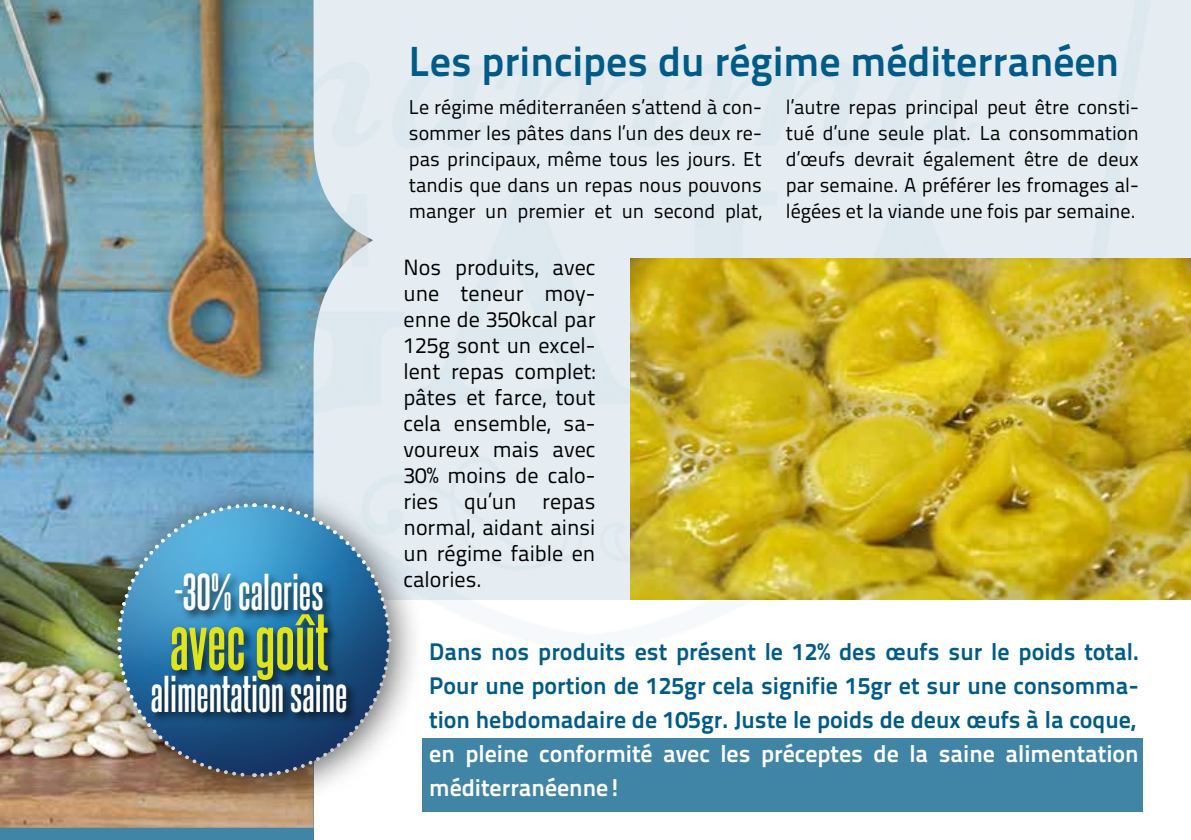
<style>
.page{position:relative;width:1191px;height:840px;background:#fff}
.page>*{position:absolute;margin:0;border:0;box-sizing:border-box;transform-origin:0 0}
.t1{font:700 68px "Steelfish Rg";color:#e2e41a}
.t2{font:700 44px "Steelfish Rg";color:#fff}
.t3{font:700 42px "Titillium Text 22 L";color:#005b89}
.t4{font:700 24px/34px "Titillium Text 22 L";color:#005b89;text-align:justify}
.t5{font:700 24px/34px "Titillium Text 22 L";color:#fff}
.t6{font:22px/26px "Titillium Text 22 L";color:#000;text-align:justify}
.t7{font:20px/26px "Titillium Text 22 L";color:#000;text-align:justify}
</style>
<div class="page">
<svg style="left:0;top:827px;width:313px;height:12px;background:#4785a3"></svg>
<div style="left:422px;top:737px;width:720px;height:74px;background:#4084a6"></div>
<div style="left:373px;top:0;width:788px;height:600px;background:#e5edf2"></div>
<img style="left:0;top:0;width:373px;height:827px">
<img style="left:630px;top:258px;width:561px;height:341px">
<div style="left:93px;top:478px;width:331px;height:331px;background:#000;opacity:.6"></div>
<div style="left:114px;top:499px;width:278px;height:184px;background:#fff;opacity:.3"></div>
<div style="left:114px;top:529px;width:278px;height:248px;background:#000;opacity:.2"></div>
<div style="left:149px;top:570px;width:209px;height:153px;background:#000;opacity:.7"></div>
<h2 class="t2" style="left:175px;top:564px;width:150px">-30% calories</h2>
<h1 class="t1" style="left:170px;top:600px;width:160px">avec goût</h1>
<h2 class="t2" style="left:151px;top:666px;width:198px">alimentation saine</h2>
<h3 class="t3" style="left:409px;top:28px;width:712px">Les principes du régime méditerranéen</h3>
<p class="t7" style="left:409px;top:93px;width:354px">Le régime méditerranéen s’attend à con&shy;sommer les pâtes dans l’un des deux re&shy;pas principaux, même tous les jours. Et tandis que dans un repas nous pouvons manger un premier et un second plat,</p>
<p class="t7" style="left:786px;top:93px;width:354px">l’autre repas principal peut être consti&shy;tué d’une seule plat. La consommation d’œufs devrait également être de deux par semaine. A préférer les fromages al&shy;légées et la viande une fois par semaine.</p>
<p class="t6" style="left:403px;top:253px;width:193px">Nos produits, avec une teneur moy&shy;enne de 350kcal par 125g sont un excel&shy;lent repas complet: pâtes et farce, tout cela ensemble, sa&shy;voureux mais avec 30% moins de calo&shy;ries qu’un repas normal, aidant ainsi un régime faible en calories.</p>
<p class="t4" style="left:429px;top:633px;width:711px">Dans nos produits est présent le 12% des œufs sur le poids total.<br>Pour une portion de 125gr cela signifie 15gr et sur une consomma&shy;tion hebdomadaire de 105gr. Juste le poids de deux œufs à la coque,</p>
<p class="t5" style="left:429px;top:735px;width:711px">en pleine conformité avec les préceptes de la saine alimentation méditerranéenne!</p>
</div>
